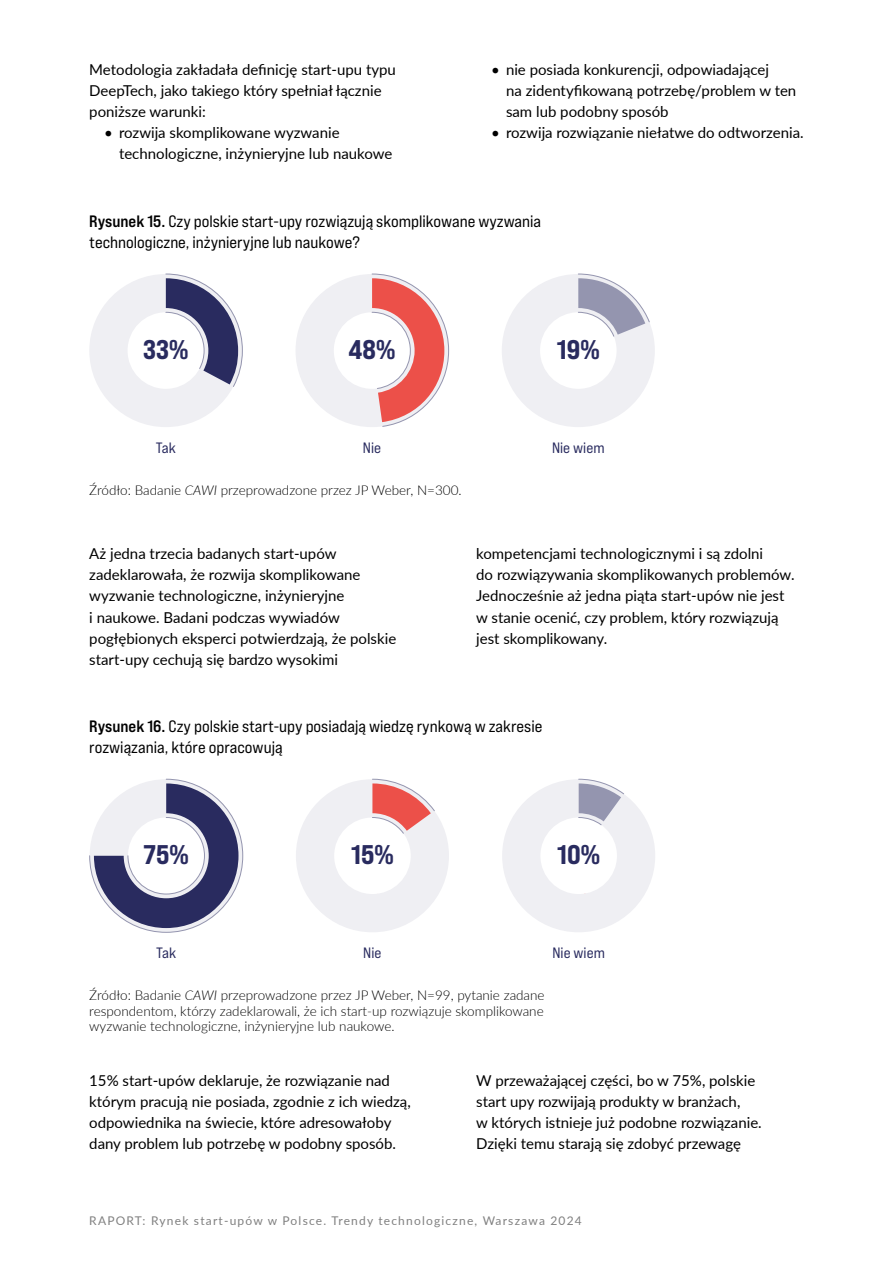
<style>
.page{position:relative;width:893px;height:1263px;background:#fff}
.page>*{position:absolute;margin:0;border:0;box-sizing:border-box;transform-origin:0 0}
.t1{font:27px "Bebas Neue Pro Exp Eb";letter-spacing:.005em;color:#292b5f}
.t2{font:16.5px/21px "Bebas Neue Pro Exp Rg";color:#000}
.t3{font:15px/21px "Lato";color:#000}
.t4{font:15px "Bebas Neue Pro Exp Rg";letter-spacing:.005em;color:#292b5f}
.t5{font:300 13.5px/15.8px "Lato";color:#000;text-align:justify}
.t6{font:12px "Lato";letter-spacing:.1em;color:#808080}
.s1{font-family:"Bebas Neue Pro Exp Bd"}
.s2{font-style:italic}
</style>
<div class="page">
<svg style="left:502px;top:274px;width:153px;height:153px"></svg>
<svg style="left:89px;top:274px;width:154px;height:153px"></svg>
<svg style="left:296px;top:274px;width:153px;height:153px"></svg>
<svg style="left:89px;top:779px;width:154px;height:154px"></svg>
<svg style="left:296px;top:779px;width:153px;height:153px"></svg>
<svg style="left:502px;top:779px;width:153px;height:153px"></svg>
<p class="t3" style="left:89px;top:59px;width:308px">Metodologia zakładała definicję start-upu typu<br>DeepTech, jako takiego który spełniał łącznie poniższe warunki:</p>
<p class="t3" style="left:119px;top:122px;width:275px;text-indent:-15px">• rozwija skomplikowane wyzwanie technologiczne, inżynieryjne lub naukowe</p>
<p class="t3" style="left:506px;top:59px;width:292px;text-indent:-15px">• nie posiada konkurencji, odpowiadającej<br>na zidentyfikowaną potrzebę/problem w ten sam lub podobny sposób</p>
<p class="t3" style="left:491px;top:122px;width:314px">• rozwija rozwiązanie niełatwe do odtworzenia.</p>
<p class="t2" style="left:89px;top:210px;width:453px"><span class="s1">Rysunek 15.</span> Czy polskie start-upy rozwiązują skomplikowane wyzwania technologiczne, inżynieryjne lub naukowe?</p>
<h1 class="t1" style="left:143px;top:332px;width:47px">33%</h1>
<h1 class="t1" style="left:349px;top:332px;width:49px">48%</h1>
<h1 class="t1" style="left:557px;top:332px;width:44px">19%</h1>
<p class="t4" style="left:156px;top:438px;width:22px">Tak</p>
<p class="t4" style="left:363px;top:438px;width:20px">Nie</p>
<p class="t4" style="left:552px;top:438px;width:54px">Nie wiem</p>
<p class="t5" style="left:89px;top:482px;width:374px">Źródło: Badanie <span class="s2">CAWI</span> przeprowadzone przez JP Weber, N=300.</p>
<p class="t3" style="left:89px;top:543px;width:308px">Aż jedna trzecia badanych start-upów zadeklarowała, że rozwija skomplikowane wyzwanie technologiczne, inżynieryjne<br>i naukowe. Badani podczas wywiadów pogłębionych eksperci potwierdzają, że polskie start-upy cechują się bardzo wysokimi</p>
<p class="t3" style="left:476px;top:543px;width:320px">kompetencjami technologicznymi i są zdolni<br>do rozwiązywania skomplikowanych problemów.<br>Jednocześnie aż jedna piąta start-upów nie jest w stanie ocenić, czy problem, który rozwiązują jest skomplikowany.</p>
<p class="t2" style="left:89px;top:716px;width:455px"><span class="s1">Rysunek 16.</span> Czy polskie start-upy posiadają wiedzę rynkową w zakresie rozwiązania, które opracowują</p>
<h1 class="t1" style="left:144px;top:838px;width:47px">75%</h1>
<h1 class="t1" style="left:351px;top:838px;width:44px">15%</h1>
<h1 class="t1" style="left:557px;top:838px;width:44px">10%</h1>
<p class="t4" style="left:156px;top:943px;width:22px">Tak</p>
<p class="t4" style="left:363px;top:943px;width:20px">Nie</p>
<p class="t4" style="left:552px;top:943px;width:54px">Nie wiem</p>
<p class="t5" style="left:89px;top:987px;width:457px">Źródło: Badanie <span class="s2">CAWI</span> przeprowadzone przez JP Weber, N=99, pytanie zadane respondentom, którzy zadeklarowali, że ich start-up rozwiązuje skomplikowane wyzwanie technologiczne, inżynieryjne lub naukowe.</p>
<p class="t3" style="left:89px;top:1069px;width:323px">15% start-upów deklaruje, że rozwiązanie nad którym pracują nie posiada, zgodnie z ich wiedzą, odpowiednika na świecie, które adresowałoby dany problem lub potrzebę w podobny sposób.</p>
<p class="t3" style="left:476px;top:1069px;width:287px">W przeważającej części, bo w 75%, polskie start upy rozwijają produkty w branżach,<br>w których istnieje już podobne rozwiązanie.<br>Dzięki temu starają się zdobyć przewagę</p>
<p class="t6" style="left:89px;top:1212px;width:494px">RAPORT: Rynek start-upów w Polsce. Trendy technologiczne, Warszawa 2024</p>
</div>
